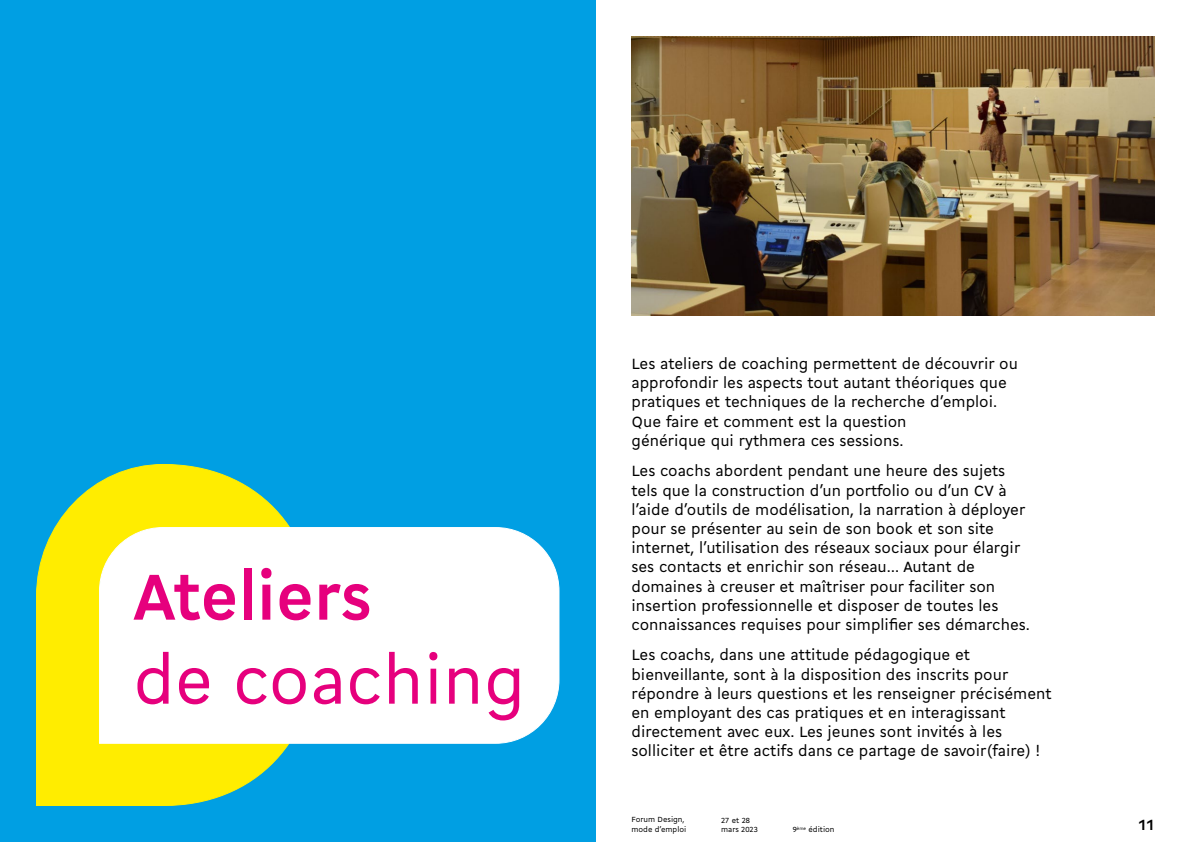
<style>
.page{position:relative;width:1191px;height:842px;background:#fff}
.page>*{position:absolute;margin:0;border:0;box-sizing:border-box;transform-origin:0 0}
.t1{font:70px "Cogito";color:#e6007d}
.t2{font:700 70px "Cogito";color:#e6007d}
.t3{font:16px/19.2px "Cogito";color:#000}
.t4{font:700 16px "Cogito";color:#000}
.t5{font:8px/9.6px "Cogito";color:#000}
</style>
<div class="page">
<div style="left:0;top:0;width:595px;height:842px;background:#009fe3"></div>
<img style="left:631px;top:36px;width:524px;height:280px">
<svg style="left:36px;top:464px;width:253px;height:342px"></svg>
<div style="left:98px;top:526px;width:462px;height:218px;background:#fff"></div>
<h1 class="t2" style="left:133px;top:547px;width:240px">Ateliers</h1>
<h1 class="t1" style="left:133px;top:631px;width:393px">de coaching</h1>
<p class="t3" style="left:631px;top:353px;width:388px">Les ateliers de coaching permettent de découvrir ou approfondir les aspects tout autant théoriques que pratiques et techniques de la recherche d’emploi.<br>Que faire et comment est la question<br>générique qui rythmera ces sessions.</p>
<p class="t3" style="left:631px;top:460px;width:400px">Les coachs abordent pendant une heure des sujets tels que la construction d’un portfolio ou d’un CV à l’aide d’outils de modélisation, la narration à déployer pour se présenter au sein de son book et son site internet, l’utilisation des réseaux sociaux pour élargir ses contacts et enrichir son réseau… Autant de domaines à creuser et maîtriser pour faciliter son insertion professionnelle et disposer de toutes les connaissances requises pour simplifier ses démarches.</p>
<p class="t3" style="left:631px;top:644px;width:422px">Les coachs, dans une attitude pédagogique et bienveillante, sont à la disposition des inscrits pour répondre à leurs questions et les renseigner précisément en employant des cas pratiques et en interagissant directement avec eux. Les jeunes sont invités à les solliciter et être actifs dans ce partage de savoir(faire) !</p>
<p class="t5" style="left:631px;top:814px;width:56px">Forum Design, mode d’emploi</p>
<p class="t5" style="left:792px;top:824px;width:43px">9<sup>ème</sup> édition</p>
<p class="t5" style="left:721px;top:815px;width:38px">27 et 28 mars 2023</p>
<p class="t4" style="left:1138px;top:814px;width:18px">11</p>
</div>
